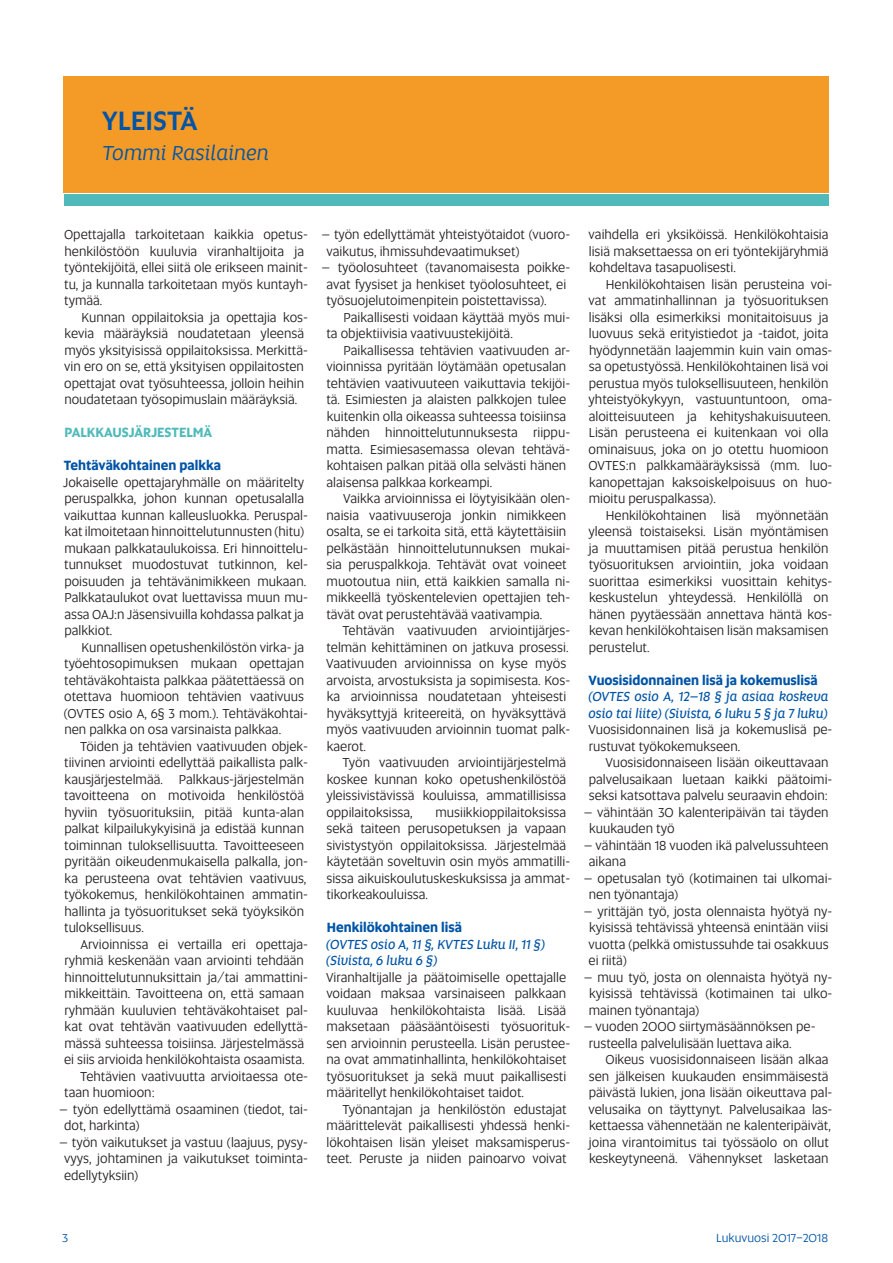
<style>
.page{position:relative;width:893px;height:1263px;background:#fff}
.page>*{position:absolute;margin:0;border:0;box-sizing:border-box;transform-origin:0 0}
.t1{font:500 27px "Altis";color:#0154a6}
.t2{font:italic 21px "Altis";color:#0154a6}
.Leipäteksti{font:13.5px/16.5px "Altis";color:#231f20;scale:.96 1}
.Leipäteksti-2{font:italic 13.5px/16.5px "Altis";color:#0154a6;scale:.96 1}
.Leipäteksti-3{font:700 13.5px "Altis";color:#0154a6;scale:.96 1}
.Leipäteksti-4{font:700 13.5px "Altis";color:#50baba;scale:.96 1}
.leipis{font:12px "Altis";color:#0154a6}
</style>
<div class="page">
<div style="left:64px;top:77px;width:765px;height:116px;background:#f39a27"></div>
<div style="left:64px;top:194px;width:765px;height:11px;background:#50baba"></div>
<p class="t1" style="left:102px;top:101px;width:97px">YLEISTÄ</p>
<p class="t2" style="left:102px;top:138px;width:169px">Tommi Rasilainen</p>
<p class="Leipäteksti" style="left:64px;top:226px;width:256px">Opettajalla tarkoitetaan kaikkia opetus&shy;henkilöstöön kuuluvia viranhaltijoita ja työntekijöitä, ellei siitä ole erikseen mainit&shy;tu, ja kunnalla tarkoitetaan myös kuntayh&shy;tymää.</p>
<p class="Leipäteksti" style="left:64px;top:308px;width:255px;text-indent:17px">Kunnan oppilaitoksia ja opettajia kos&shy;kevia määräyksiä noudatetaan yleensä myös yksityisissä oppilaitoksissa. Merkittä&shy;vin ero on se, että yksityisen oppilaitosten opettajat ovat työsuhteessa, jolloin heihin noudatetaan työsopimuslain määräyksiä.</p>
<p class="Leipäteksti-4" style="left:65px;top:422px;width:155px">PALKKAUSJÄRJESTELMÄ</p>
<p class="Leipäteksti-3" style="left:64px;top:455px;width:165px">Tehtäväkohtainen palkka</p>
<p class="Leipäteksti" style="left:63px;top:473px;width:257px">Jokaiselle opettajaryhmälle on määritelty peruspalkka, johon kunnan opetusalalla vaikuttaa kunnan kalleusluokka. Peruspal&shy;kat ilmoitetaan hinnoittelutunnusten (hitu) mukaan palkkataulukoissa. Eri hinnoittelu&shy;tunnukset muodostuvat tutkinnon, kel&shy;poisuuden ja tehtävänimikkeen mukaan.<br>Palkkataulukot ovat luettavissa muun mu&shy;assa OAJ:n Jäsensivuilla kohdassa palkat ja palkkiot.</p>
<p class="Leipäteksti" style="left:64px;top:638px;width:256px;text-indent:17px">Kunnallisen opetushenkilöstön virka- ja työehtosopimuksen mukaan opettajan tehtäväkohtaista palkkaa päätettäessä on otettava huomioon tehtävien vaativuus (OVTES osio A, 6§ 3 mom.). Tehtäväkohtai&shy;nen palkka on osa varsinaista palkkaa.</p>
<p class="Leipäteksti" style="left:64px;top:737px;width:255px;text-indent:16px">Töiden ja tehtävien vaativuuden objek&shy;tiivinen arviointi edellyttää paikallista palk&shy;kausjärjestelmää. Palkkaus-järjestelmän tavoitteena on motivoida henkilöstöä hyviin työsuorituksiin, pitää kunta-alan palkat kilpailukykyisinä ja edistää kunnan toiminnan tuloksellisuutta. Tavoitteeseen pyritään oikeudenmukaisella palkalla, jon&shy;ka perusteena ovat tehtävien vaativuus, työkokemus, henkilökohtainen ammatin&shy;hallinta ja työsuoritukset sekä työyksikön tuloksellisuus.</p>
<p class="Leipäteksti" style="left:64px;top:935px;width:255px;text-indent:16px">Arvioinnissa ei vertailla eri opettaja&shy;ryhmiä keskenään vaan arviointi tehdään hinnoittelutunnuksittain ja/tai ammattini&shy;mikkeittäin. Tavoitteena on, että samaan ryhmään kuuluvien tehtäväkohtaiset pal&shy;kat ovat tehtävän vaativuuden edellyttä&shy;mässä suhteessa toisiinsa. Järjestelmässä ei siis arvioida henkilökohtaista osaamista.</p>
<p class="Leipäteksti" style="left:64px;top:1067px;width:255px;text-indent:16px">Tehtävien vaativuutta arvioitaessa ote&shy;taan huomioon:</p>
<p class="Leipäteksti" style="left:64px;top:1100px;width:256px;text-indent:-5px">– työn edellyttämä osaaminen (tiedot, tai&shy;dot, harkinta)</p>
<p class="Leipäteksti" style="left:64px;top:1133px;width:255px;text-align:justify;text-indent:-5px">– työn vaikutukset ja vastuu (laajuus, pysy&shy;vyys, johtaminen ja vaikutukset toiminta&shy;edellytyksiin)</p>
<p class="Leipäteksti" style="left:326px;top:226px;width:255px;text-indent:-5px">– työn edellyttämät yhteistyötaidot (vuoro&shy;vaikutus, ihmissuhdevaatimukset)</p>
<p class="Leipäteksti" style="left:326px;top:259px;width:255px;text-indent:-5px">– työolosuhteet (tavanomaisesta poikke&shy;avat fyysiset ja henkiset työolosuhteet, ei työsuojelutoimenpitein poistettavissa).</p>
<p class="Leipäteksti" style="left:326px;top:308px;width:255px;text-indent:17px">Paikallisesti voidaan käyttää myös mui&shy;ta objektiivisia vaativuustekijöitä.</p>
<p class="Leipäteksti" style="left:326px;top:341px;width:255px;text-indent:17px">Paikallisessa tehtävien vaativuuden ar&shy;vioinnissa pyritään löytämään opetusalan tehtävien vaativuuteen vaikuttavia tekijöi&shy;tä. Esimiesten ja alaisten palkkojen tulee kuitenkin olla oikeassa suhteessa toisiinsa nähden hinnoittelutunnuksesta riippu&shy;matta. Esimiesasemassa olevan tehtävä&shy;kohtaisen palkan pitää olla selvästi hänen alaisensa palkkaa korkeampi.</p>
<p class="Leipäteksti" style="left:326px;top:490px;width:255px;text-indent:17px">Vaikka arvioinnissa ei löytyisikään olen&shy;naisia vaativuuseroja jonkin nimikkeen osalta, se ei tarkoita sitä, että käytettäisiin pelkästään hinnoittelutunnuksen mukai&shy;sia peruspalkkoja. Tehtävät ovat voineet muotoutua niin, että kaikkien samalla ni&shy;mikkeellä työskentelevien opettajien teh&shy;tävät ovat perustehtävää vaativampia.</p>
<p class="Leipäteksti" style="left:326px;top:622px;width:256px;text-indent:16px">Tehtävän vaativuuden arviointijärjes&shy;telmän kehittäminen on jatkuva prosessi.<br>Vaativuuden arvioinnissa on kyse myös arvoista, arvostuksista ja sopimisesta. Kos&shy;ka arvioinnissa noudatetaan yhteisesti hyväksyttyjä kriteereitä, on hyväksyttävä myös vaativuuden arvioinnin tuomat palk&shy;kaerot.</p>
<p class="Leipäteksti" style="left:326px;top:754px;width:251px;text-align:justify;text-indent:16px">Työn vaativuuden arviointijärjestelmä koskee kunnan koko opetushenkilöstöä yleissivistävissä kouluissa, ammatillisissa oppilaitoksissa,</p>
<p class="Leipäteksti" style="left:326px;top:803px;width:255px;text-indent:109px">musiikkioppilaitoksissa sekä taiteen perusopetuksen ja vapaan sivistystyön oppilaitoksissa. Järjestelmää käytetään soveltuvin osin myös ammatilli&shy;sissa aikuiskoulutuskeskuksissa ja ammat&shy;tikorkeakouluissa.</p>
<p class="Leipäteksti-3" style="left:327px;top:917px;width:142px">Henkilökohtainen lisä</p>
<p class="Leipäteksti-2" style="left:326px;top:935px;width:229px">(OVTES osio A, 11 §, KVTES Luku II, 11 §)</p>
<p class="Leipäteksti-2" style="left:326px;top:952px;width:117px">(Sivista, 6 luku 6 §)</p>
<p class="Leipäteksti" style="left:326px;top:968px;width:256px">Viranhaltijalle ja päätoimiselle opettajalle voidaan maksaa varsinaiseen palkkaan kuuluvaa henkilökohtaista lisää. Lisää maksetaan pääsääntöisesti työsuorituk&shy;sen arvioinnin perusteella. Lisän perustee&shy;na ovat ammatinhallinta, henkilökohtaiset työsuoritukset ja sekä muut paikallisesti määritellyt henkilökohtaiset taidot.</p>
<p class="Leipäteksti" style="left:326px;top:1100px;width:255px;text-indent:16px">Työnantajan ja henkilöstön edustajat määrittelevät paikallisesti yhdessä henki&shy;lökohtaisen lisän yleiset maksamisperus&shy;teet. Peruste ja niiden painoarvo voivat</p>
<p class="Leipäteksti" style="left:589px;top:226px;width:251px;text-align:justify">vaihdella eri yksiköissä. Henkilökohtaisia lisiä maksettaessa on eri työntekijäryhmiä kohdeltava tasapuolisesti.</p>
<p class="Leipäteksti" style="left:589px;top:275px;width:256px;text-indent:17px">Henkilökohtaisen lisän perusteina voi&shy;vat ammatinhallinnan ja työsuorituksen lisäksi olla esimerkiksi monitaitoisuus ja luovuus sekä erityistiedot ja -taidot, joita hyödynnetään laajemmin kuin vain omas&shy;sa opetustyössä. Henkilökohtainen lisä voi perustua myös tuloksellisuuteen, henkilön yhteistyökykyyn, vastuuntuntoon, oma&shy;aloitteisuuteen ja kehityshakuisuuteen.<br>Lisän perusteena ei kuitenkaan voi olla ominaisuus, joka on jo otettu huomioon OVTES:n palkkamääräyksissä (mm. luo&shy;kanopettajan kaksoiskelpoisuus on huo&shy;mioitu peruspalkassa).</p>
<p class="Leipäteksti" style="left:589px;top:506px;width:255px;text-indent:17px">Henkilökohtainen lisä myönnetään yleensä toistaiseksi. Lisän myöntämisen ja muuttamisen pitää perustua henkilön työsuorituksen arviointiin, joka voidaan suorittaa esimerkiksi vuosittain kehitys&shy;keskustelun yhteydessä. Henkilöllä on hänen pyytäessään annettava häntä kos&shy;kevan henkilökohtaisen lisän maksamisen perustelut.</p>
<p class="Leipäteksti-3" style="left:588px;top:670px;width:240px">Vuosisidonnainen lisä ja kokemuslisä</p>
<p class="Leipäteksti-2" style="left:588px;top:688px;width:251px">(OVTES osio A, 12–18 § ja asiaa koskeva osio tai liite) (Sivista, 6 luku 5 § ja 7 luku)</p>
<p class="Leipäteksti" style="left:588px;top:721px;width:256px">Vuosisidonnainen lisä ja kokemuslisä pe&shy;rustuvat työkokemukseen.</p>
<p class="Leipäteksti" style="left:589px;top:754px;width:255px;text-indent:17px">Vuosisidonnaiseen lisään oikeuttavaan palvelusaikaan luetaan kaikki päätoimi&shy;seksi katsottava palvelu seuraavin ehdoin:</p>
<p class="Leipäteksti" style="left:589px;top:803px;width:251px;text-indent:-5px">– vähintään 30 kalenteripäivän tai täyden kuukauden työ</p>
<p class="Leipäteksti" style="left:589px;top:836px;width:251px;text-indent:-5px">– vähintään 18 vuoden ikä palvelussuhteen aikana</p>
<p class="Leipäteksti" style="left:589px;top:869px;width:255px;text-indent:-5px">– opetusalan työ (kotimainen tai ulkomai&shy;nen työnantaja)</p>
<p class="Leipäteksti" style="left:589px;top:902px;width:255px;text-indent:-5px">– yrittäjän työ, josta olennaista hyötyä ny&shy;kyisissä tehtävissä yhteensä enintään viisi vuotta (pelkkä omistussuhde tai osakkuus ei riitä)</p>
<p class="Leipäteksti" style="left:589px;top:968px;width:255px;text-align:justify;text-indent:-5px">– muu työ, josta on olennaista hyötyä ny&shy;kyisissä tehtävissä (kotimainen tai ulko&shy;mainen työnantaja)</p>
<p class="Leipäteksti" style="left:589px;top:1018px;width:238px;text-indent:-5px">– vuoden 2000 siirtymäsäännöksen pe&shy;rusteella palvelulisään luettava aika.</p>
<p class="Leipäteksti" style="left:589px;top:1051px;width:255px;text-indent:17px">Oikeus vuosisidonnaiseen lisään alkaa sen jälkeisen kuukauden ensimmäisestä päivästä lukien, jona lisään oikeuttava pal&shy;velusaika on täyttynyt. Palvelusaikaa las&shy;kettaessa vähennetään ne kalenteripäivät, joina virantoimitus tai työssäolo on ollut keskeytyneenä. Vähennykset lasketaan</p>
<p class="leipis" style="left:62px;top:1230px;width:8px">3</p>
<p class="leipis" style="left:716px;top:1230px;width:113px">Lukuvuosi 2017−2018</p>
</div>
